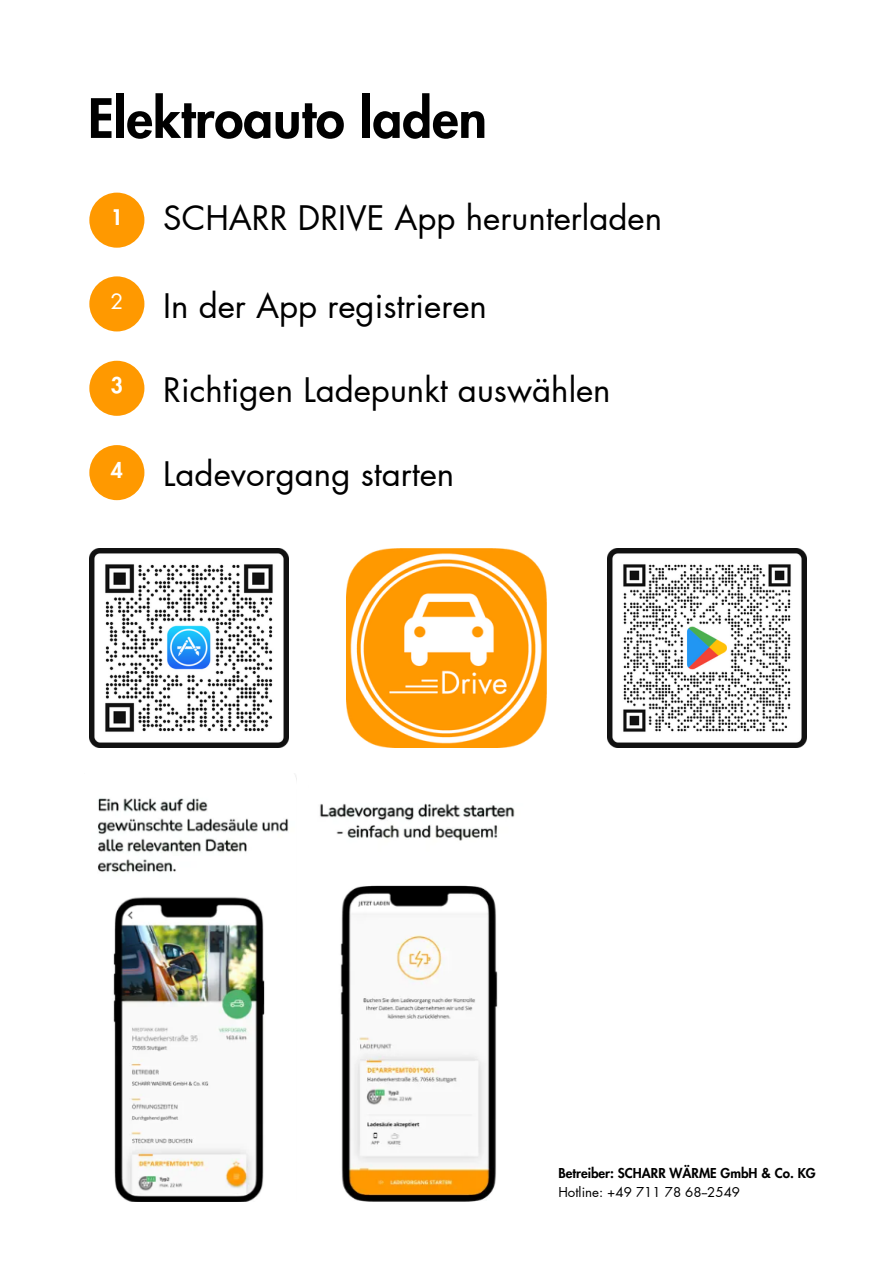
<style>
.page{position:relative;width:893px;height:1264px;background:#fff}
.page>*{position:absolute;margin:0;border:0;box-sizing:border-box;transform-origin:0 0}
.t1{font:800 52.65px "Futura LT Pro";color:#000}
.t2{font:33px "Futura LT Pro";color:#000}
.t3{font:800 21px "Futura LT Pro";color:#fff}
.t4{font:800 13.35px "Futura LT Pro";color:#000}
.t5{font:13.35px "Futura LT Pro";color:#000}
</style>
<div class="page">
<img style="left:347px;top:548px;width:199px;height:199px">
<img style="left:607px;top:548px;width:199px;height:199px">
<img style="left:89px;top:548px;width:199px;height:199px">
<img style="left:97px;top:775px;width:199px;height:426px">
<div style="left:89px;top:193px;width:55px;height:55px;background:#f90;border-radius:50%"></div>
<div style="left:89px;top:276px;width:55px;height:55px;background:#f90;border-radius:50%"></div>
<div style="left:89px;top:361px;width:55px;height:55px;background:#f90;border-radius:50%"></div>
<div style="left:89px;top:445px;width:55px;height:55px;background:#f90;border-radius:50%"></div>
<img style="left:319px;top:803px;width:196px;height:398px">
<h2 class="t1" style="left:88px;top:94px;width:400px">Elektroauto laden</h2>
<p class="t3" style="left:111px;top:208px;width:14px">1</p>
<h2 class="t2" style="left:163px;top:202px;width:500px">SCHARR DRIVE App herunterladen</h2>
<p class="t2" style="left:110px;top:290px;width:378px"><sup>2</sup> In der App registrieren</p>
<p class="t2" style="left:111px;top:375px;width:501px"><sup>3</sup> Richtigen Ladepunkt auswählen</p>
<p class="t2" style="left:111px;top:459px;width:345px"><sup>4</sup> Ladevorgang starten</p>
<p class="t4" style="left:558px;top:1167px;width:259px">Betreiber: SCHARR WÄRME GmbH &amp; Co. KG</p>
<p class="t5" style="left:558px;top:1185px;width:183px">Hotline: +49 711 78 68--2549</p>
</div>
